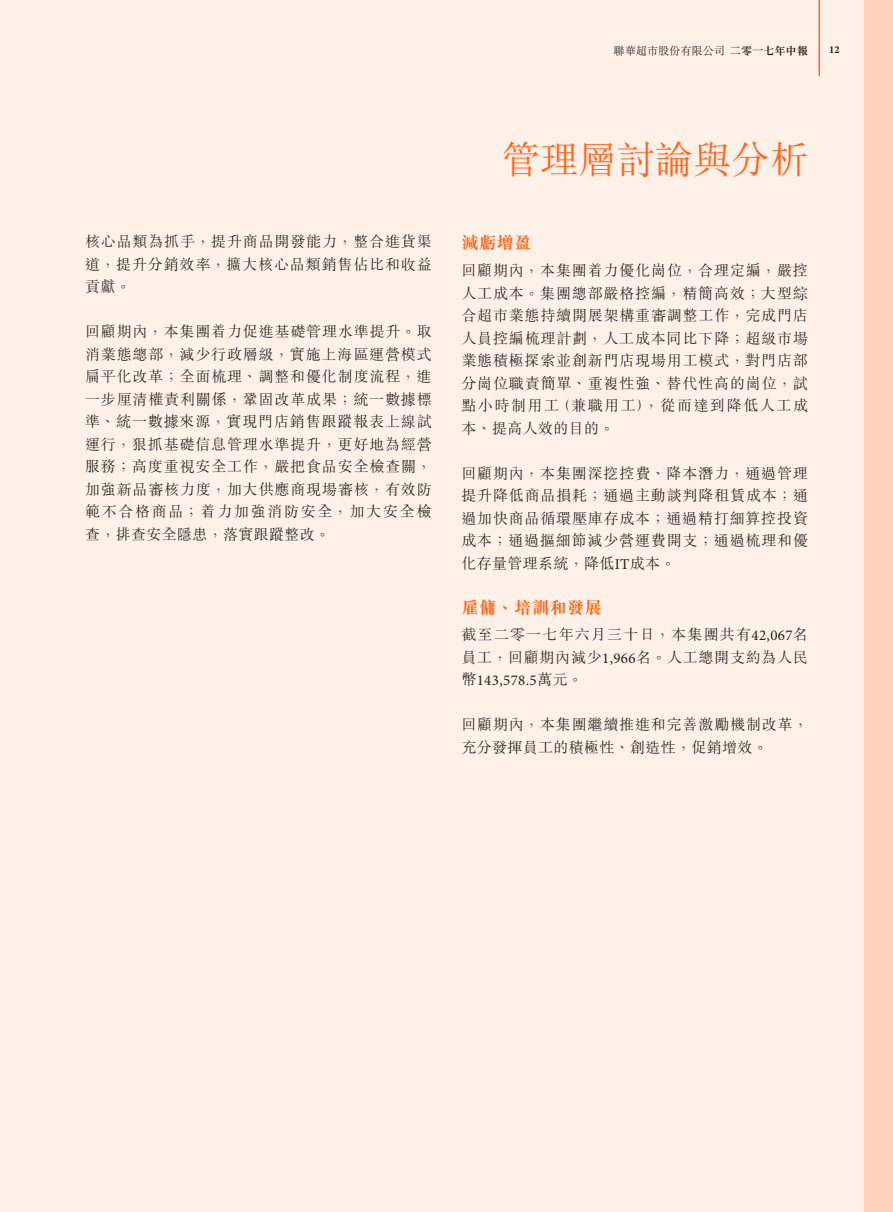
<style>
.page{position:relative;width:893px;height:1212px;background:#fff0e8}
.page>*{position:absolute;margin:0;border:0;box-sizing:border-box;transform-origin:0 0}
.t1{font:300 38.25px "M Sung HK";color:#ff661c}
.t2{font:700 17.25px "M Sung HK";letter-spacing:.02em;color:#ff661c}
.t3{font:300 15px/22.5px "M Sung HK";letter-spacing:.055em;color:#231f20;text-align:justify}
.t4{font:300 15px/22.5px "M Sung HK";letter-spacing:.08em;color:#231f20}
.t5{font:300 15px/22.5px "M Sung HK";letter-spacing:.025em;color:#231f20}
.t6{font:15px "Minion Pro";letter-spacing:.025em;color:#231f20}
.t7{font:300 11.25px "M Sung HK";letter-spacing:-.01em;color:#231f20}
.t8{font:700 10.5px "Minion Pro";color:#231f20}
.s1{font-weight:700}
.s2{font-family:"Minion Pro";font-weight:400}
.s3{font-family:"M Sung HK";font-weight:300}
</style>
<div class="page">
<div style="left:864px;top:0;width:29px;height:1212px;background:#ffd3bb"></div>
<hr style="left:818px;top:0;width:2px;height:76px;background:#ff661c">
<p class="t7" style="left:614px;top:43px;width:196px">聯華超市股份有限公司<span class="s1">二零一七年中報</span></p>
<p class="t8" style="left:829px;top:43px;width:12px">12</p>
<p class="t3" style="left:85px;top:230px;width:348px">核心品類為抓手，提升商品開發能力，整合進貨渠道，提升分銷效率，擴大核心品類銷售佔比和收益貢獻。</p>
<p class="t3" style="left:85px;top:320px;width:348px">回顧期內，本集團着力促進基礎管理水準提升。取消業態總部，減少行政層級，實施上海區運營模式扁平化改革；全面梳理、調整和優化制度流程，進一步厘清權責利關係，鞏固改革成果；統一數據標準、統一數據來源，實現門店銷售跟蹤報表上線試運行，狠抓基礎信息管理水準提升，更好地為經營服務；高度重視安全工作，嚴把食品安全檢查關，加強新品審核力度，加大供應商現場審核，有效防範不合格商品；着力加強消防安全，加大安全檢查，排查安全隱患，落實跟蹤整改。</p>
<h1 class="t1" style="left:502px;top:134px;width:307px">管理層討論與分析</h1>
<p class="t2" style="left:461px;top:231px;width:72px">減虧增盈</p>
<p class="t3" style="left:461px;top:259px;width:348px;text-align:right">回顧期內，本集團着力優化崗位，合理定編，嚴控人工成本。集團總部嚴格控編，精簡高效；大型綜合超市業態持續開展架構重審調整工作，完成門店人員控編梳理計劃，人工成本同比下降；超級市場業態積極探索並創新門店現場用工模式，對門店部分崗位職責簡單、重複性強、替代性高的崗位，試（兼職用工，） 從而達到降低人工成</p>
<p class="t5" style="left:461px;top:394px;width:155px">點小時制用工<br>本、提高人效的目的。</p>
<p class="t3" style="left:461px;top:461px;width:348px">回顧期內，本集團深挖控費、降本潛力，通過管理提升降低商品損耗；通過主動談判降租賃成本；通過加快商品循環壓庫存成本；通過精打細算控投資成本；通過摳細節減少營運費開支；通過梳理和優化存量管理系統，降低<span class="s2">IT</span>成本。</p>
<p class="t2" style="left:461px;top:595px;width:142px">雇傭、培訓和發展</p>
<p class="t4" style="left:461px;top:623px;width:348px">截至二零一七年六月三十日，本集團共有<span class="s2">42,067</span>名員工，回顧期內減少<span class="s2">1,966</span>名。人工總開支約為人民</p>
<p class="t6" style="left:461px;top:670px;width:123px"><span class="s3">幣</span>143,578.5<span class="s3">萬元。</span></p>
<p class="t3" style="left:461px;top:713px;width:348px">回顧期內，本集團繼續推進和完善激勵機制改革，充分發揮員工的積極性、創造性，促銷增效。</p>
</div>
